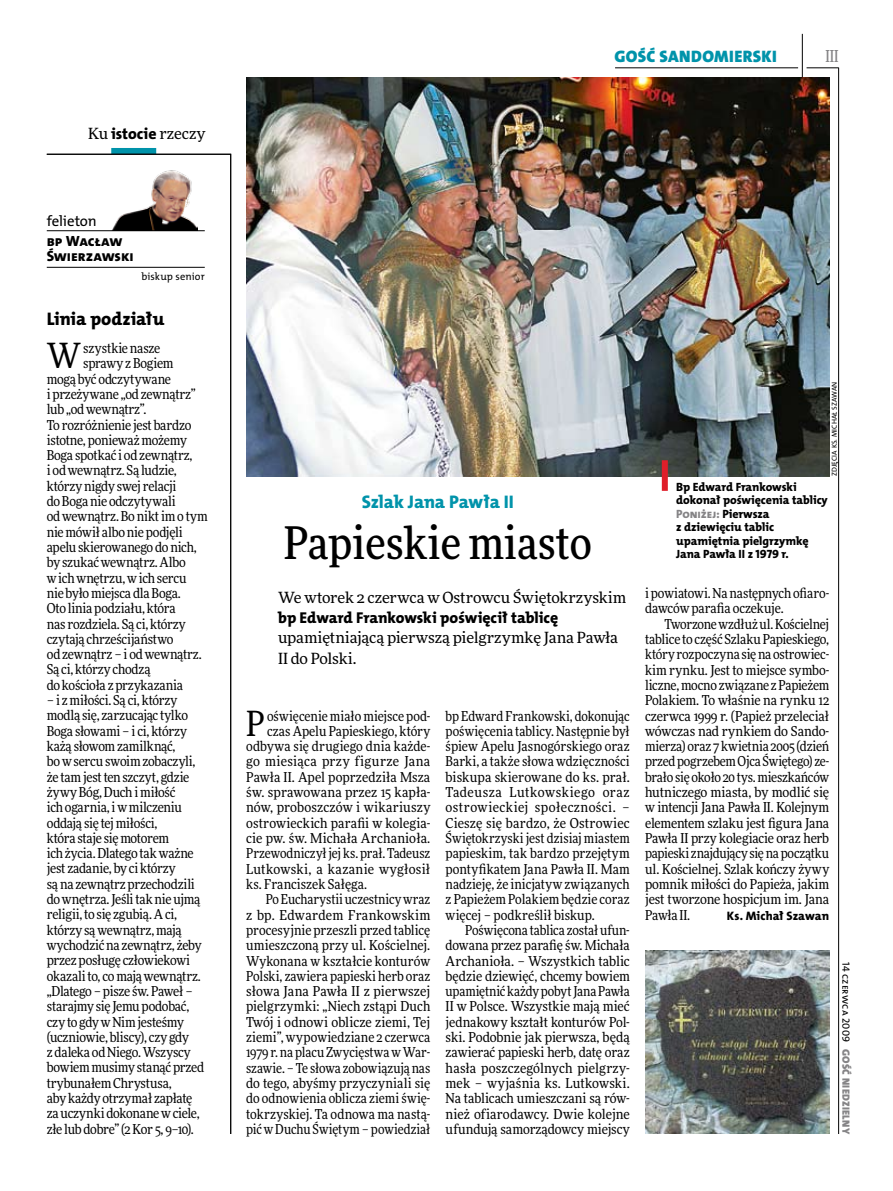
<style>
.page{position:relative;width:893px;height:1191px;background:#fff}
.page>*{position:absolute;margin:0;border:0;box-sizing:border-box;transform-origin:0 0}
.t1{font:500 45px "Freeday Narrow";color:#000}
.t2{font:34.8px "Freeday Narrow News";color:#000}
.t3{font:18.3px "The Mix HP8 Ex Bld";letter-spacing:-.01em;color:#0093aa}
.t4{font:18.3px "The Mix HP8 Ex Bld";letter-spacing:.02em;color:#000}
.t5{font:16.65px "The Mix HP9 Blk";letter-spacing:.02em;color:#0093aa}
.t6{font:500 16.5px "Freeday Narrow";color:#858486;scale:.9 1}
.t7{font:15.75px "The Mix HP8 Ex Bld";color:#000}
.t8{font:15.45px/20.4px "Freeday News";letter-spacing:-.01em;color:#000}
.t9{font:14.85px/15.3px "The Mix HP8 Ex Bld";letter-spacing:-.005em;color:#000}
.t10{font:14.85px "The Mix HP5 Plain";color:#000}
.t11{font:13.65px/15.3px "Freeday Narrow News";letter-spacing:-.01em;color:#000;text-align:justify}
.t12{font:13.65px "Freeday Narrow News";letter-spacing:.02em;color:#000}
.t13{font:13.65px "Freeday Narrow News";letter-spacing:.01em;color:#000}
.t14{font:13.65px "Freeday Narrow News";letter-spacing:.015em;color:#000}
.t15{font:12.3px "The Mix HP8 Ex Bld";letter-spacing:.01em;color:#000}
.t16{font:12px/13.5px "The Mix HP8 Ex Bld";letter-spacing:-.005em;color:#000}
.t17{font:10.5px "The Mix HP5 Plain";letter-spacing:.015em;color:#000}
.t18{font:10.5px "The Mix HP9 Blk";letter-spacing:.025em;color:#858486}
.t19{font:7.2px "The Mix HP5 Plain";letter-spacing:.015em;color:#000}
.s1{font-family:"The Mix HP8 Ex Bld";font-size:15.75px}
.s2{color:#858486}
</style>
<div class="page">
<hr style="left:806px;top:68px;width:33px;height:1px;background:#000">
<hr style="left:615px;top:68px;width:183px;height:1px;background:#000">
<hr style="left:838px;top:68px;width:1px;height:1066px;background:#000">
<hr style="left:802px;top:34px;width:1px;height:43px;background:#000">
<div style="left:111px;top:148px;width:45px;height:6px;background:#0093aa"></div>
<svg style="left:46px;top:154px;width:185px;height:980px"></svg>
<img style="left:111px;top:169px;width:86px;height:61px">
<hr style="left:47px;top:230px;width:158px;height:1px;background:#000">
<hr style="left:47px;top:267px;width:158px;height:1px;background:#000">
<img style="left:645px;top:950px;width:184px;height:184px">
<img style="left:246px;top:77px;width:583px;height:399px">
<div style="left:662px;top:460px;width:6px;height:31px;background:#df1f2a"></div>
<p class="t8" style="left:88px;top:123px;width:119px">Ku <span class="s1">istocie</span> rzeczy</p>
<p class="t10" style="left:47px;top:211px;width:52px">felieton</p>
<p class="t9" style="left:47px;top:233px;width:88px">bp Wacław<br>Świerzawski</p>
<p class="t17" style="left:141px;top:270px;width:65px">biskup senior</p>
<h3 class="t4" style="left:47px;top:307px;width:119px">Linia podziału</h3>
<h2 class="t2" style="left:47px;top:334px;width:36px">W</h2>
<p class="t11" style="left:83px;top:340px;width:79px">szystkie nasze</p>
<p class="t11" style="left:83px;top:356px;width:92px">sprawy zBogiem</p>
<p class="t11" style="left:47px;top:371px;width:126px">mogą być odczytywane</p>
<p class="t11" style="left:47px;top:386px;width:150px">i przeżywane „od zewnątrz”</p>
<p class="t11" style="left:47px;top:401px;width:101px">lub „od wewnątrz”.</p>
<p class="t11" style="left:47px;top:417px;width:146px">To rozróżnienie jest bardzo</p>
<p class="t11" style="left:47px;top:432px;width:142px">istotne, ponieważ możemy</p>
<p class="t11" style="left:47px;top:447px;width:147px">Boga spotkać i od zewnątrz,</p>
<p class="t11" style="left:47px;top:463px;width:132px">i odwewnątrz. Są ludzie,</p>
<p class="t11" style="left:47px;top:478px;width:131px">którzy nigdy swej relacji</p>
<p class="t11" style="left:47px;top:493px;width:131px">doBoga nie odczytywali</p>
<p class="t11" style="left:47px;top:509px;width:162px">odwewnątrz. Bonikt im o tym</p>
<p class="t11" style="left:47px;top:524px;width:137px">niemówił albo nie podjęli</p>
<p class="t11" style="left:47px;top:539px;width:152px">apelu skierowanego do nich,</p>
<p class="t11" style="left:47px;top:554px;width:141px">by szukać wewnątrz. Albo</p>
<p class="t11" style="left:47px;top:570px;width:142px">wichwnętrzu, wich sercu</p>
<p class="t11" style="left:47px;top:585px;width:135px">nie było miejsca dla Boga.</p>
<p class="t11" style="left:47px;top:600px;width:130px">Oto linia podziału, która</p>
<p class="t11" style="left:47px;top:616px;width:140px">nas rozdziela. Są ci, którzy</p>
<p class="t11" style="left:47px;top:631px;width:128px">czytają chrześcijaństwo</p>
<p class="t11" style="left:47px;top:646px;width:156px">od zewnątrz – i odwewnątrz.</p>
<p class="t11" style="left:47px;top:662px;width:105px">Są ci, którzy chodzą</p>
<p class="t11" style="left:47px;top:677px;width:138px">do kościoła z przykazania</p>
<p class="t11" style="left:47px;top:692px;width:159px;text-align:left">– i zmiłości. Są ci, którzy modlą się, zarzucając tylko<br>Boga słowami – i ci, którzy każą słowom zamilknąć, bowsercu swoim zobaczyli, że tam jestten szczyt, gdzie żywy Bóg, Duch imiłość<br>ich ogarnia, iwmilczeniu oddają się tej miłości,<br>która staje się motorem<br>ich życia. Dlatego tak ważne jest zadanie, by ci którzy sąna zewnątrz przechodzili downętrza. Jeśli tak nie ujmą religii, to się zgubią. Aci, którzy sąwewnątrz, mają wychodzić na zewnątrz, żeby przez posługę człowiekowi okazali to, comają wewnątrz. „Dlatego – pisze św. Paweł – starajmy się Jemu podobać, czy to gdy wNim jesteśmy (uczniowie, bliscy), czy gdy<br>z daleka odNiego. Wszyscy bowiem musimy stanąć przed trybunałem Chrystusa,<br>aby każdy otrzymał zapłatę zauczynki dokonane wciele, złe lub dobre” (2 Kor 5, 9–10).</p>
<p class="t5" style="left:615px;top:46px;width:164px">GOŚĆ SANDOMIERSKI</p>
<p class="t6" style="left:825px;top:46px;width:16px">III</p>
<h3 class="t3" style="left:362px;top:490px;width:154px">Szlak Jana Pawła II</h3>
<h1 class="t1" style="left:284px;top:514px;width:310px">Papieskie miasto</h1>
<p class="t8" style="left:278px;top:586px;width:350px">We wtorek 2 czerwca w Ostrowcu Świętokrzyskim</p>
<p class="t7" style="left:278px;top:607px;width:282px">bp Edward Frankowski poświęcił tablicę</p>
<p class="t8" style="left:278px;top:627px;width:342px">upamiętniającą pierwszą pielgrzymkę Jana Pawła<br>II do Polski.</p>
<h2 class="t2" style="left:246px;top:702px;width:20px">P</h2>
<p class="t11" style="left:267px;top:708px;width:165px">oświęcenie miało miejsce pod-</p>
<p class="t11" style="left:267px;top:723px;width:165px">czas Apelu Papieskiego, który</p>
<p class="t13" style="left:246px;top:738px;width:186px">odbywa się drugiego dnia każde-</p>
<p class="t12" style="left:246px;top:753px;width:186px">go miesiąca przy figurze Jana</p>
<p class="t11" style="left:246px;top:769px;width:186px">Pawła II. Apel poprzedziła Msza</p>
<p class="t11" style="left:246px;top:784px;width:186px">św. sprawowana przez 15 kapła-</p>
<p class="t11" style="left:246px;top:799px;width:186px">nów, proboszczów i wikariuszy</p>
<p class="t11" style="left:246px;top:815px;width:186px">ostrowieckich parafii w kolegia-</p>
<p class="t14" style="left:246px;top:829px;width:186px">cie pw. św. Michała Archanioła.</p>
<p class="t11" style="left:246px;top:845px;width:186px">Przewodniczył jej ks. prał. Tadeusz</p>
<p class="t12" style="left:246px;top:860px;width:186px">Lutkowski, a kazanie wygłosił</p>
<p class="t11" style="left:246px;top:876px;width:122px">ks. Franciszek Sałęga.</p>
<p class="t11" style="left:266px;top:891px;width:166px">PoEucharystii uczestnicy wraz</p>
<p class="t12" style="left:246px;top:906px;width:186px">z bp. Edwardem Frankowskim</p>
<p class="t11" style="left:246px;top:922px;width:186px">procesyjnie przeszli przed tablicę</p>
<p class="t11" style="left:246px;top:937px;width:186px">umieszczoną przy ul. Kościelnej.</p>
<p class="t11" style="left:246px;top:953px;width:186px">Wykonana w kształcie konturów</p>
<p class="t11" style="left:246px;top:968px;width:186px">Polski, zawiera papieski herb oraz</p>
<p class="t11" style="left:246px;top:983px;width:186px">słowa Jana Pawła II z pierwszej</p>
<p class="t11" style="left:246px;top:998px;width:186px">pielgrzymki: „Niech zstąpi Duch</p>
<p class="t11" style="left:246px;top:1014px;width:186px">Twój i odnowi oblicze ziemi, Tej</p>
<p class="t11" style="left:246px;top:1029px;width:186px">ziemi”, wypowiedziane 2 czerwca</p>
<p class="t11" style="left:246px;top:1044px;width:186px">1979 r. na placu Zwycięstwa wWar-</p>
<p class="t11" style="left:246px;top:1060px;width:186px">szawie. – Te słowa zobowiązują nas</p>
<p class="t11" style="left:246px;top:1075px;width:186px">do tego, abyśmy przyczyniali się</p>
<p class="t11" style="left:246px;top:1090px;width:186px">do odnowienia oblicza ziemi świę-</p>
<p class="t11" style="left:246px;top:1106px;width:186px">tokrzyskiej. Ta odnowa ma nastą-</p>
<p class="t11" style="left:246px;top:1121px;width:186px">pić w Duchu Świętym – powiedział</p>
<p class="t11" style="left:446px;top:708px;width:186px">bp Edward Frankowski, dokonując poświęcenia tablicy. Następnie był śpiew Apelu Jasnogórskiego oraz Barki, a także słowa wdzięczności biskupa skierowane do ks. prał.<br>Tadeusza Lutkowskiego oraz ostrowieckiej społeczności. – Cieszę się bardzo, że Ostrowiec Świętokrzyski jest dzisiaj miastem papieskim, tak bardzo przejętym pontyfikatem Jana Pawła II. Mam nadzieję, że inicjatyw związanych z Papieżem Polakiem będzie coraz więcej – podkreślił biskup.</p>
<p class="t11" style="left:446px;top:922px;width:186px;text-indent:20px">Poświęcona tablica został ufun&shy;dowana przez parafię św. Michała Archanioła. – Wszystkich tablic będzie dziewięć, chcemy bowiem upamiętnić każdy pobyt Jana Pawła II w Polsce. Wszystkie mają mieć jednakowy kształt konturów Pol&shy;ski. Podobnie jak pierwsza, będą zawierać papieski herb, datę oraz hasła poszczególnych pielgrzy&shy;mek – wyjaśnia ks. Lutkowski.<br>Na tablicach umieszczani są rów&shy;nież ofiarodawcy. Dwie kolejne ufundują samorządowcy miejscy</p>
<p class="t19" style="left:830px;top:476px;width:96px;rotate:-90deg">zdjęcia ks. Michał Szawan</p>
<p class="t16" style="left:676px;top:480px;width:153px">Bp Edward Frankowski dokonał poświęcenia tablicy<br><span class="s2">Poniżej:</span> Pierwsza<br>z dziewięciu tablic upamiętnia pielgrzymkę<br>Jana Pawła II z 1979 r.</p>
<p class="t11" style="left:645px;top:585px;width:186px">i powiatowi. Na następnych ofiaro&shy;dawców parafia oczekuje.</p>
<p class="t11" style="left:645px;top:616px;width:186px;text-indent:20px">Tworzone wzdłuż ul. Kościelnej tablice to część Szlaku Papieskiego, który rozpoczyna się na ostrowiec&shy;kim rynku. Jest to miejsce symbo&shy;liczne, mocno związane zPapieżem Polakiem. To właśnie na rynku 12 czerwca 1999 r. (Papież przeleciał wówczas nad rynkiem do Sando&shy;mierza) oraz 7 kwietnia 2005 (dzień przed pogrzebem Ojca Świętego) ze&shy;brało się około 20 tys. mieszkańców hutniczego miasta, by modlić się w intencji Jana Pawła II. Kolejnym elementem szlaku jest figura Jana Pawła II przy kolegiacie oraz herb papieski znajdujący się napoczątku ul. Kościelnej. Szlak kończy żywy pomnik miłości do Papieża, jakim jest tworzone hospicjum im. Jana Pawła II.</p>
<p class="t15" style="left:727px;top:907px;width:104px">Ks. Michał Szawan</p>
<p class="t17" style="left:853px;top:961px;width:82px;rotate:90deg">14 czerwca 2009</p>
<p class="t18" style="left:853px;top:1049px;width:86px;rotate:90deg">GOŚĆ NIEDZIELNY</p>
</div>
